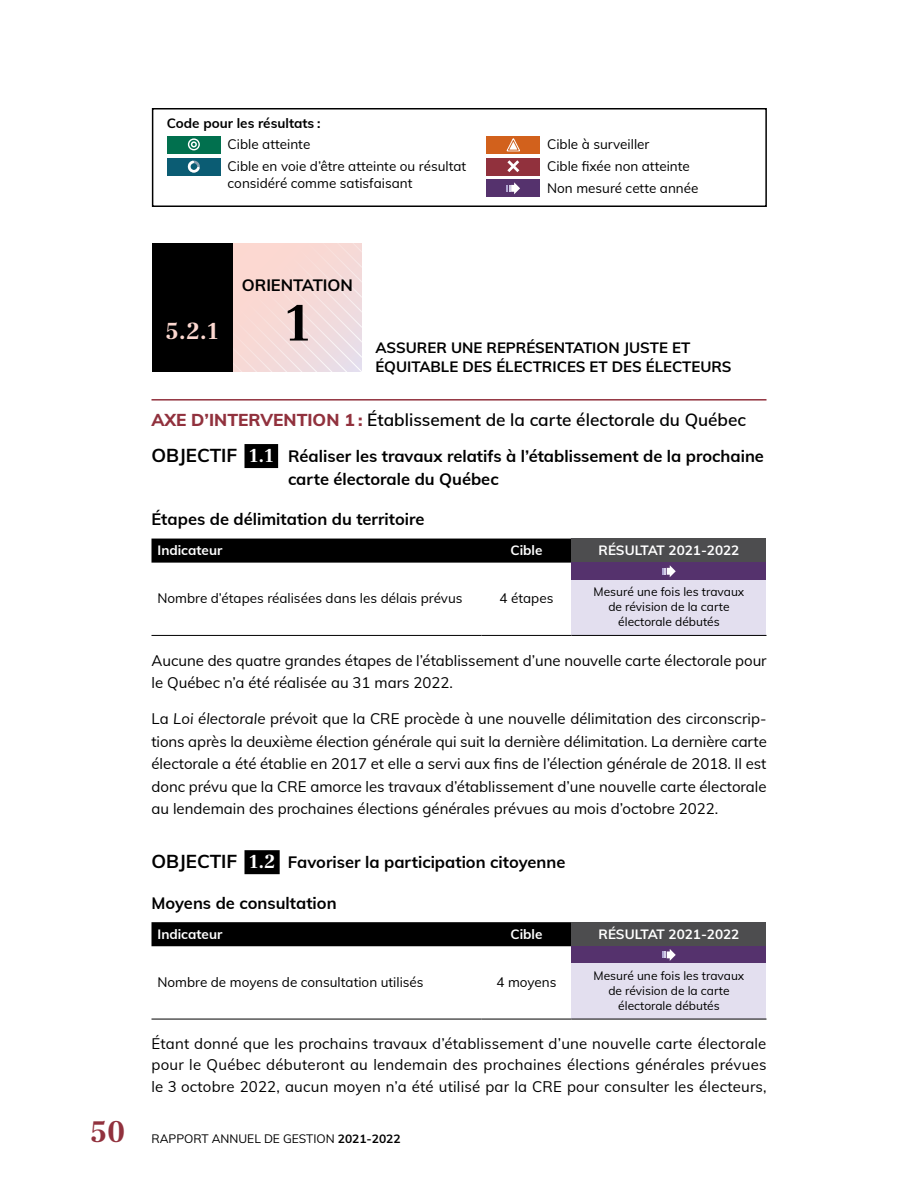
<style>
.page{position:relative;width:918px;height:1188px;background:#fff}
.page>*{position:absolute;margin:0;border:0;box-sizing:border-box;transform-origin:0 0}
.t1{font:700 54px "Frank Ruhl Libre";color:#000}
.t2{font:700 30.75px "Frank Ruhl Libre";color:#91313d}
.t3{font:700 24px "Frank Ruhl Libre";color:#fcd8d0}
.t4{font:600 17.25px "Mulish";color:#000}
.t5{font:700 16.5px/22.5px "Mulish";color:#000}
.t6{font:15px/22.5px "Mulish";color:#000;text-align:justify}
.t7{font:700 15px/19.5px "Mulish";color:#000}
.t8{font:13.5px/21.8px "Mulish";color:#000}
.t9{font:700 13.5px "Mulish";color:#fff}
.t10{font:700 13.5px "Mulish";color:#000}
.t11{font:12px/15px "Mulish";color:#000;text-align:center}
.s1{font-weight:800;color:#91313d}
.s2{font-size:18.75px}
.s3{font-family:"Frank Ruhl Libre";font-size:19.5px;color:#fff}
.s4{font-style:italic}
.s5{font-weight:700}
</style>
<div class="page">
<hr style="left:152px;top:399px;width:614px;height:2px;background:#91313d">
<div style="left:244px;top:444px;width:34px;height:24px;background:#000"></div>
<div style="left:244px;top:850px;width:36px;height:24px;background:#000"></div>
<div style="left:152px;top:539px;width:420px;height:24px;background:#000"></div>
<div style="left:572px;top:539px;width:194px;height:24px;background:#4d4d4f"></div>
<div style="left:572px;top:563px;width:194px;height:17px;background:#55326d"></div>
<div style="left:572px;top:580px;width:194px;height:55px;background:#e3dfef"></div>
<hr style="left:572px;top:635px;width:194px;height:1px;background:#000">
<hr style="left:482px;top:635px;width:90px;height:1px;background:#000">
<hr style="left:152px;top:635px;width:330px;height:1px;background:#000">
<svg style="left:662px;top:565px;width:14px;height:12px"></svg>
<div style="left:152px;top:922px;width:420px;height:24px;background:#000"></div>
<div style="left:572px;top:922px;width:194px;height:24px;background:#4d4d4f"></div>
<div style="left:572px;top:946px;width:194px;height:18px;background:#55326d"></div>
<div style="left:572px;top:964px;width:194px;height:55px;background:#e3dfef"></div>
<hr style="left:572px;top:1019px;width:194px;height:1px;background:#000">
<hr style="left:482px;top:1019px;width:90px;height:1px;background:#000">
<hr style="left:152px;top:1019px;width:330px;height:1px;background:#000">
<svg style="left:662px;top:949px;width:14px;height:12px"></svg>
<svg style="left:233px;top:243px;width:129px;height:129px;background:#f5dad8"></svg>
<div style="left:152px;top:243px;width:81px;height:129px;background:#000"></div>
<div style="left:167px;top:136px;width:54px;height:18px;background:#01704e"></div>
<svg style="left:188px;top:138px;width:12px;height:12px"></svg>
<div style="left:167px;top:158px;width:54px;height:18px;background:#0b5c73"></div>
<svg style="left:188px;top:161px;width:12px;height:12px"></svg>
<div style="left:152px;top:108px;width:615px;height:99px;border:2px solid #000"></div>
<div style="left:486px;top:136px;width:54px;height:18px;background:#d2611c"></div>
<svg style="left:507px;top:138px;width:13px;height:13px"></svg>
<div style="left:486px;top:158px;width:54px;height:18px;background:#91313d"></div>
<svg style="left:507px;top:160px;width:12px;height:12px"></svg>
<div style="left:486px;top:179px;width:54px;height:18px;background:#55326d"></div>
<svg style="left:507px;top:182px;width:13px;height:12px"></svg>
<p class="t10" style="left:167px;top:113px;width:155px">Code pour les résultats :</p>
<p class="t8" style="left:228px;top:133px;width:240px">Cible atteinte<br>Cible en voie d’être atteinte ou résultat</p>
<p class="t8" style="left:228px;top:172px;width:186px">considéré comme satisfaisant</p>
<p class="t8" style="left:547px;top:133px;width:153px">Cible à surveiller<br>Cible fixée non atteinte<br>Non mesuré cette année</p>
<h2 class="t2" style="left:90px;top:1113px;width:37px">50</h2>
<h4 class="t3" style="left:166px;top:316px;width:55px">5.2.1</h4>
<h4 class="t5" style="left:242px;top:273px;width:113px">ORIENTATION</h4>
<h4 class="t1" style="left:284px;top:290px;width:28px">1</h4>
<h4 class="t7" style="left:375px;top:337px;width:358px">ASSURER UNE REPRÉSENTATION JUSTE ET<br>ÉQUITABLE DES ÉLECTRICES ET DES ÉLECTEURS</h4>
<p class="t4" style="left:152px;top:407px;width:596px"><span class="s1">AXE D’INTERVENTION 1 :</span> Établissement de la carte électorale du Québec</p>
<h5 class="t5" style="left:288px;top:444px;width:477px;text-indent:-136px"><span class="s2">OBJECTIF</span> <span class="s3">1.1</span> Réaliser les travaux relatifs à l’établissement de la prochaine carte électorale du Québec</h5>
<h6 class="t5" style="left:151px;top:507px;width:275px">Étapes de délimitation du territoire</h6>
<p class="t9" style="left:158px;top:540px;width:66px">Indicateur</p>
<p class="t9" style="left:510px;top:540px;width:34px">Cible</p>
<p class="t9" style="left:599px;top:540px;width:142px">RÉSULTAT 2021-2022</p>
<p class="t8" style="left:158px;top:587px;width:307px">Nombre d’étapes réalisées dans les délais prévus</p>
<p class="t8" style="left:500px;top:587px;width:55px">4 étapes</p>
<p class="t11" style="left:594px;top:584px;width:152px">Mesuré une fois les travaux de révision de la carte électorale débutés</p>
<p class="t6" style="left:152px;top:648px;width:617px">Aucune des quatre grandes étapes de l’établissement d’une nouvelle carte électorale pour le Québec n’a été réalisée au 31 mars 2022.</p>
<p class="t6" style="left:152px;top:707px;width:617px">La <span class="s4">Loi électorale</span> prévoit que la CRE procède à une nouvelle délimitation des circonscrip&shy;tions après la deuxième élection générale qui suit la dernière délimitation. La dernière carte électorale a été établie en 2017 et elle a servi aux fins de l’élection générale de 2018. Il est donc prévu que la CRE amorce les travaux d’établissement d’une nouvelle carte électorale au lendemain des prochaines élections générales prévues au mois d’octobre 2022.</p>
<h5 class="t5" style="left:152px;top:850px;width:415px"><span class="s2">OBJECTIF</span> <span class="s3">1.2</span> Favoriser la participation citoyenne</h5>
<h6 class="t5" style="left:152px;top:891px;width:187px">Moyens de consultation</h6>
<p class="t9" style="left:158px;top:924px;width:66px">Indicateur</p>
<p class="t9" style="left:510px;top:924px;width:34px">Cible</p>
<p class="t9" style="left:599px;top:924px;width:142px">RÉSULTAT 2021-2022</p>
<p class="t8" style="left:158px;top:970px;width:268px">Nombre de moyens de consultation utilisés</p>
<p class="t8" style="left:496px;top:970px;width:62px">4 moyens</p>
<p class="t11" style="left:594px;top:968px;width:152px">Mesuré une fois les travaux de révision de la carte électorale débutés</p>
<p class="t6" style="left:152px;top:1032px;width:617px;line-height:21.8px">Étant donné que les prochains travaux d’établissement d’une nouvelle carte électorale pour le Québec débuteront au lendemain des prochaines élections générales prévues le 3 octobre 2022, aucun moyen n’a été utilisé par la CRE pour consulter les électeurs,</p>
<p class="t11" style="left:152px;top:1131px;width:251px">RAPPORT ANNUEL DE GESTION <span class="s5">2021-2022</span></p>
</div>
